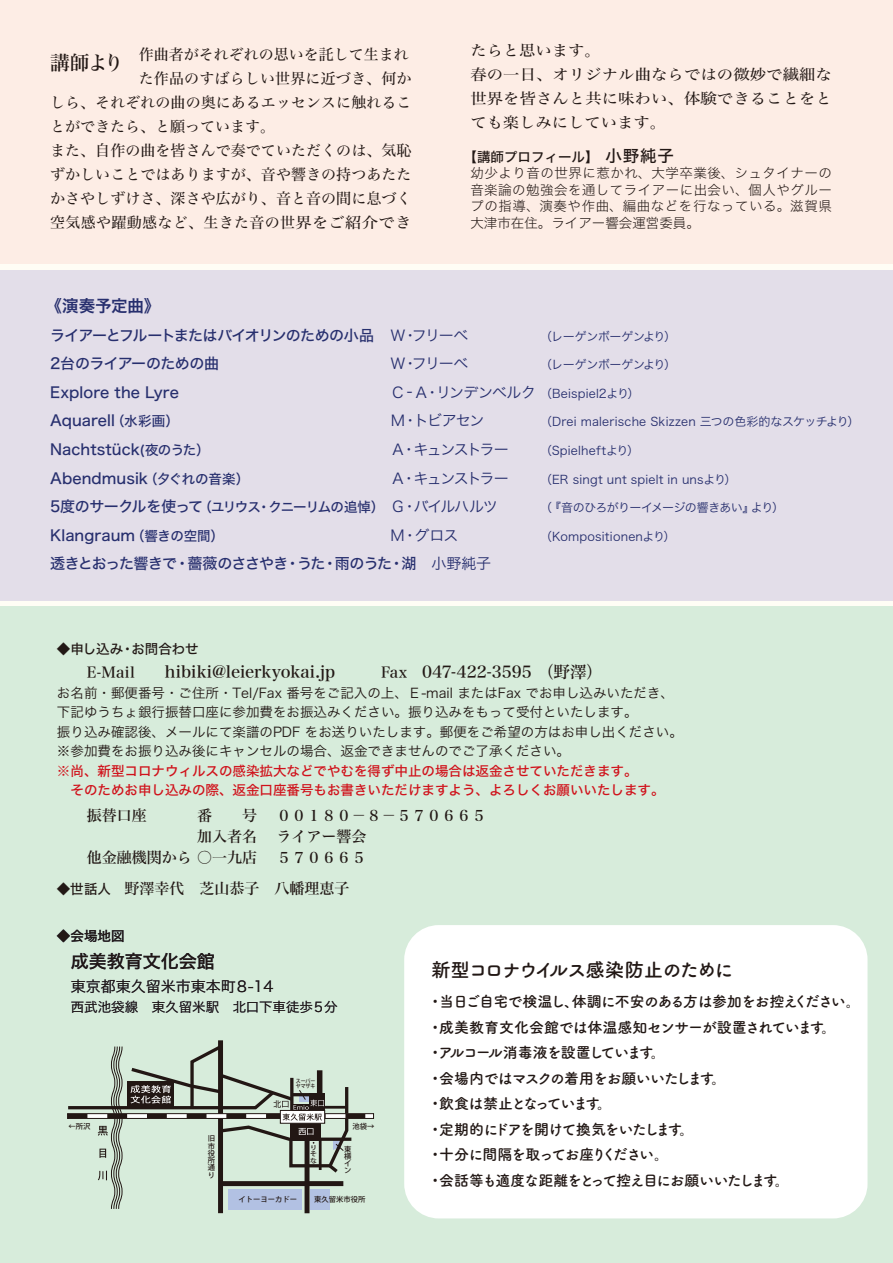
<style>
.page{position:relative;width:893px;height:1263px;background:#fff}
.page>*{position:absolute;margin:0;border:0;box-sizing:border-box;transform-origin:0 0}
.t1{font:700 19.5px "Tsuku A Rd Gothic";letter-spacing:-.1em;color:#221815}
.t2{font:19.5px "Hira Min DS W5";color:#221815}
.t3{font:18px "Hira Kaku DS W5";color:#221815}
.t4{font:16.5px "Hira Min DS W5";color:#221815}
.t5{font:16.5px "Hira Kaku DS W6";letter-spacing:-.005em;color:#272f6e}
.t6{font:700 15px/25.5px "Tsuku A Rd Gothic";letter-spacing:-.085em;color:#221815}
.t7{font:15px "Hira Min DS W4";letter-spacing:.005em;color:#221815}
.t8{font:15px "Hira Kaku DS W5";letter-spacing:-.01em;color:#272f6e}
.t9{font:15px/21px "Hira Min DS W5";color:#221815}
.t10{font:15px/24px "Hira Min DS W4";letter-spacing:.005em;color:#221815;scale:1.09 1}
.t11{font:15px "Hira Kaku DS W5";letter-spacing:-.06em;color:#272f6e}
.t12{font:15px "Hira Kaku DS W3";letter-spacing:-.09em;color:#272f6e}
.t13{font:15px "Hira Kaku DS W3";letter-spacing:-.115em;color:#272f6e}
.t14{font:15px "Hira Kaku Pro W3";color:#221815}
.t15{font:15px "Hira Kaku DS W5";letter-spacing:-.04em;color:#272f6e}
.t16{font:13.5px/19.5px "Hira Kaku DS W3";color:#221815}
.t17{font:13.5px/16.5px "Hira Kaku DS W2";letter-spacing:.035em;color:#221815;text-align:justify}
.t18{font:13.5px/19.5px "Hira Kaku DS W5";color:#d0121b}
.t19{font:13.5px "Hira Kaku DS W5";letter-spacing:-.075em;color:#272f6e}
.t20{font:13.5px "Hira Kaku DS W5";color:#221815}
.t21{font:13.5px "Hira Kaku Pro W3";color:#221714}
.t22{font:12px "Hira Kaku DS W3";letter-spacing:.01em;color:#272f6e}
.t23{font:12px "Hira Kaku DS W3";letter-spacing:-.04em;color:#272f6e}
.t24{font:12px "Hira Kaku DS W3";letter-spacing:-.055em;color:#272f6e}
.t25{font:500 7.35px/7.4px "Koz Go Pro";color:#231815;text-align:justify}
.t26{font:500 6.15px/6.1px "Koz Go Pro";color:#231815;scale:1.11 1}
.t27{font:500 5.55px/5.6px "Koz Go Pro";color:#231815;scale:.9 1}
.s1{font-size:16.5px}
.s2{font-family:"Hira Kaku DS W3"}
.s3{font-size:15px}
.s4{font-size:13.5px}
.s5{font-family:"Hira Kaku DS W3";font-size:15px}
.s6{font-family:"Hira Kaku DS W5";font-size:13.5px}
</style>
<div class="page">
<div style="left:0;top:270px;width:893px;height:330px;background:#e3dee9"></div>
<div style="left:0;top:0;width:893px;height:264px;background:#fdede5"></div>
<div style="left:0;top:607px;width:893px;height:656px;background:#d7ecdb"></div>
<div style="left:304px;top:1138px;width:5px;height:75px;background:#221714"></div>
<div style="left:218px;top:1040px;width:5px;height:173px;background:#221714"></div>
<div style="left:67px;top:1113px;width:307px;height:6px;background:#271d1a;border:1px solid #221714"></div>
<svg style="left:67px;top:1042px;width:306px;height:167px"></svg>
<div style="left:404px;top:925px;width:463px;height:293px;background:#fff;border-radius:35px"></div>
<h1 class="t2" style="left:50px;top:51px;width:75px">講師より</h1>
<p class="t7" style="left:139px;top:45px;width:272px">作曲者がそれぞれの思いを託して生まれ</p>
<p class="t7" style="left:139px;top:69px;width:274px">た作品のすばらしい世界に近づき、何か</p>
<p class="t7" style="left:50px;top:93px;width:363px">しら、それぞれの曲の奥にあるエッセンスに触れるこ</p>
<p class="t7" style="left:50px;top:117px;width:226px">とができたら、と願っています。</p>
<p class="t7" style="left:50px;top:141px;width:363px">また、自作の曲を皆さんで奏でていただくのは、気恥</p>
<p class="t7" style="left:50px;top:165px;width:363px">ずかしいことではありますが、音や響きの持つあたた</p>
<p class="t7" style="left:50px;top:189px;width:363px">かさやしずけさ、深さや広がり、音と音の間に息づく</p>
<p class="t7" style="left:50px;top:213px;width:363px">空気感や躍動感など、生きた音の世界をご紹介でき</p>
<p class="t10" style="left:470px;top:38px;width:333px">たらと思います。<br>春の一日、オリジナル曲ならではの微妙で繊細な世界を皆さんと共に味わい、体験できることをとても楽しみにしています。</p>
<p class="t20" style="left:463px;top:148px;width:212px">【講師プロフィール】<span class="s1">小野純子</span></p>
<p class="t17" style="left:470px;top:165px;width:363px">幼少より音の世界に惹かれ、大学卒業後、シュタイナーの音楽論の勉強会を通してライアーに出会い、個人やグループの指導、演奏や作曲、編曲などを行なっている。滋賀県大津市在住。ライアー響会運営委員。</p>
<p class="t5" style="left:46px;top:295px;width:116px">《演奏予定曲》</p>
<p class="t11" style="left:50px;top:325px;width:420px">ライアーとフルートまたはバイオリンのための小品 <span class="s2">Ｗ・フリーベ</span></p>
<p class="t23" style="left:540px;top:329px;width:137px">（レーゲンボーゲンより）</p>
<p class="t15" style="left:50px;top:354px;width:171px">2台のライアーのための曲</p>
<p class="t12" style="left:390px;top:354px;width:79px">Ｗ・フリーベ</p>
<p class="t23" style="left:540px;top:357px;width:137px">（レーゲンボーゲンより）</p>
<p class="t8" style="left:50px;top:382px;width:130px">Explore the Lyre</p>
<p class="t22" style="left:390px;top:386px;width:250px"><span class="s3">Ｃ‐Ａ・リンデンベルク</span> （Beispiel2より）</p>
<p class="t8" style="left:50px;top:411px;width:130px">Aquarell<span class="s4">（水彩画）</span></p>
<p class="t12" style="left:390px;top:411px;width:95px">Ｍ・トビアセン</p>
<p class="t22" style="left:540px;top:414px;width:320px">（Drei malerische Skizzen 三つの色彩的なスケッチより）</p>
<p class="t8" style="left:50px;top:439px;width:161px">Nachtstück<span class="s4">(夜のうた）</span></p>
<p class="t13" style="left:390px;top:440px;width:120px">Ａ・キュンストラー</p>
<p class="t22" style="left:540px;top:443px;width:100px">（Spielheftより）</p>
<p class="t8" style="left:50px;top:468px;width:201px">Abendmusik<span class="s4">（夕ぐれの音楽）</span></p>
<p class="t13" style="left:390px;top:468px;width:120px">Ａ・キュンストラー</p>
<p class="t22" style="left:540px;top:471px;width:198px">（ER singt unt spielt in unsより）</p>
<p class="t19" style="left:50px;top:498px;width:449px"><span class="s3">5度のサークルを使って</span>（ユリウス・クニーリムの追悼） <span class="s5">Ｇ・バイルハルツ</span></p>
<p class="t24" style="left:540px;top:500px;width:245px">（『音のひろがりーイメージの響きあい』より）</p>
<p class="t8" style="left:50px;top:525px;width:175px">Klangraum<span class="s4">（響きの空間）</span></p>
<p class="t12" style="left:390px;top:525px;width:69px">M・グロス</p>
<p class="t22" style="left:540px;top:528px;width:137px">（Kompositionenより）</p>
<p class="t11" style="left:50px;top:553px;width:443px">透きとおった響きで・薔薇のささやき・うた・雨のうた・湖　<span class="s2">小野純子</span></p>
<p class="t20" style="left:57px;top:640px;width:143px">◆申し込み・お問合わせ</p>
<p class="t4" style="left:87px;top:662px;width:250px"><span class="s3">E-Mail　　</span>hibiki@leierkyokai.jp</p>
<p class="t4" style="left:381px;top:662px;width:223px"><span class="s3">Fax　</span>047-422-3595 （野澤）</p>
<p class="t16" style="left:57px;top:683px;width:627px">お名前・郵便番号・ご住所・Tel/Fax 番号をご記入の上、Ｅ-mail またはFax でお申し込みいただき、下記ゆうちょ銀行振替口座に参加費をお振込みください。振り込みをもって受付といたします。<br>振り込み確認後、メールにて楽譜のPDF をお送りいたします。郵便をご希望の方はお申し出ください。※参加費をお振り込み後にキャンセルの場合、返金できませんのでご了承ください。</p>
<p class="t18" style="left:57px;top:761px;width:609px">※尚、新型コロナウィルスの感染拡大などでやむを得ず中止の場合は返金させていただきます。<br>　そのためお申し込みの際、返金口座番号もお書きいただけますよう、よろしくお願いいたします。</p>
<p class="t9" style="left:87px;top:804px;width:61px">振替口座</p>
<p class="t9" style="left:197px;top:804px;width:61px">番　　号</p>
<p class="t9" style="left:277px;top:804px;width:212px">００１８０－８－５７０６６５ライアー響会</p>
<p class="t9" style="left:87px;top:846px;width:172px">他金融機関から 〇一九店</p>
<p class="t9" style="left:277px;top:846px;width:91px">５７０６６５</p>
<p class="t9" style="left:57px;top:878px;width:294px"><span class="s6">◆世話人　</span>野澤幸代　芝山恭子　八幡理恵子</p>
<p class="t20" style="left:57px;top:927px;width:69px">◆会場地図</p>
<h2 class="t3" style="left:71px;top:949px;width:145px">成美教育文化会館</h2>
<p class="t14" style="left:71px;top:973px;width:204px">東京都東久留米市東本町８-14</p>
<p class="t21" style="left:71px;top:994px;width:268px">西武池袋線　東久留米駅　北口下車徒歩５分</p>
<p class="t27" style="left:296px;top:1078px;width:24px">スーパーヤマザキ</p>
<p class="t25" style="left:69px;top:1122px;width:24px">←所沢</p>
<p class="t25" style="left:353px;top:1122px;width:23px">池袋→</p>
<p class="t25" style="left:208px;top:1135px;width:9px">旧市役所通り</p>
<p class="t26" style="left:310px;top:1145px;width:7px">りそな</p>
<p class="t25" style="left:344px;top:1145px;width:9px">東横イン</p>
<p class="t25" style="left:239px;top:1195px;width:60px">イトーヨーカドー</p>
<p class="t25" style="left:314px;top:1195px;width:53px">東久留米市役所</p>
<h1 class="t1" style="left:431px;top:955px;width:304px">新型コロナウイルス感染防止のために</h1>
<p class="t6" style="left:428px;top:988px;width:435px">・当日ご自宅で検温し、体調に不安のある方は参加をお控えください。・成美教育文化会館では体温感知センサーが設置されています。<br>・アルコール消毒液を設置しています。<br>・会場内ではマスクの着用をお願いいたします。<br>・飲食は禁止となっています。<br>・定期的にドアを開けて換気をいたします。<br>・十分に間隔を取ってお座りください。<br>・会話等も適度な距離をとって控え目にお願いいたします。</p>
</div>
